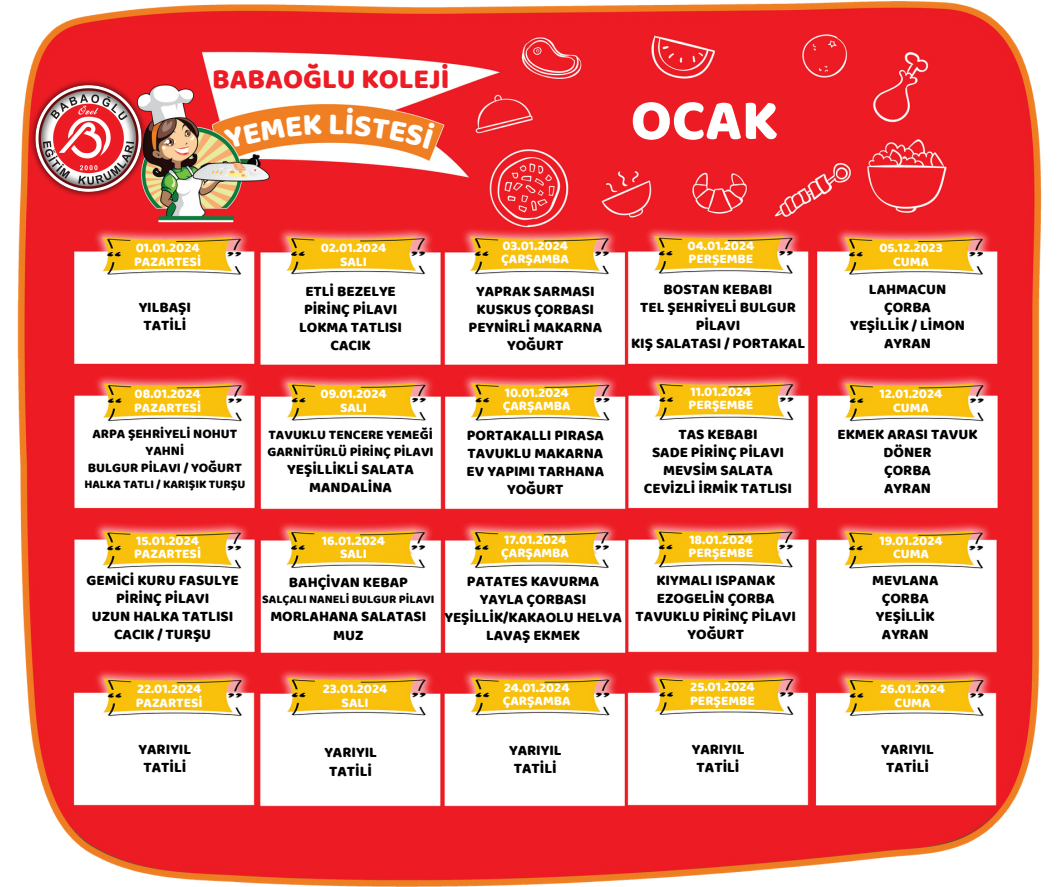
<style>
.page{position:relative;width:1058px;height:887px;background:#fff}
.page>*{position:absolute;margin:0;border:0;box-sizing:border-box;transform-origin:0 0}
.t1{font:58.5px "Baloo";color:#fff}
.t2{font:28.5px "Baloo";color:#ed1c24}
.t3{font:15px/18px "Baloo";color:#000;text-align:center}
.t4{font:13.5px "Baloo";color:#fff}
.t5{font:13.5px/17px "Baloo";color:#000;text-align:center}
.t6{font:12px "Baloo";color:#000}
</style>
<div class="page">
<img style="left:17px;top:1px;width:1024px;height:885px">
<img style="left:17px;top:66px;width:145px;height:144px">
<svg style="left:223px;top:114px;width:99px;height:35px"></svg>
<svg style="left:330px;top:108px;width:105px;height:41px"></svg>
<p class="t2" style="left:212px;top:61px;width:239px">BABAOĞLU KOLEJİ</p>
<p class="t1" style="left:630px;top:84px;width:149px">OCAK</p>
<p class="t4" style="left:136px;top:239px;width:65px">01.01.2024</p>
<p class="t4" style="left:134px;top:253px;width:69px">PAZARTESİ</p>
<p class="t4" style="left:321px;top:239px;width:67px">02.01.2024</p>
<p class="t4" style="left:340px;top:253px;width:28px">SALI</p>
<p class="t4" style="left:502px;top:237px;width:67px">03.01.2024</p>
<p class="t4" style="left:501px;top:251px;width:69px">ÇARŞAMBA</p>
<p class="t4" style="left:687px;top:237px;width:68px">04.01.2024</p>
<p class="t4" style="left:688px;top:251px;width:66px">PERŞEMBE</p>
<p class="t4" style="left:879px;top:239px;width:65px">05.12.2023</p>
<p class="t4" style="left:893px;top:253px;width:37px">CUMA</p>
<p class="t3" style="left:139px;top:298px;width:54px">YILBAŞI</p>
<p class="t3" style="left:143px;top:316px;width:44px">TATİLİ</p>
<p class="t3" style="left:305px;top:281px;width:92px">ETLİ BEZELYE</p>
<p class="t3" style="left:304px;top:299px;width:95px">PİRİNÇ PİLAVI</p>
<p class="t3" style="left:299px;top:317px;width:104px">LOKMA TATLISI</p>
<p class="t3" style="left:330px;top:335px;width:42px">CACIK</p>
<p class="t3" style="left:476px;top:281px;width:120px">YAPRAK SARMASI</p>
<p class="t3" style="left:476px;top:299px;width:119px">KUSKUS ÇORBASI</p>
<p class="t3" style="left:468px;top:317px;width:135px">PEYNİRLİ MAKARNA</p>
<p class="t3" style="left:507px;top:335px;width:58px">YOĞURT</p>
<p class="t3" style="left:663px;top:280px;width:110px">BOSTAN KEBABI</p>
<p class="t3" style="left:640px;top:298px;width:157px">TEL ŞEHRİYELİ BULGUR</p>
<p class="t3" style="left:695px;top:316px;width:46px">PİLAVI</p>
<p class="t3" style="left:631px;top:334px;width:175px">KIŞ SALATASI / PORTAKAL</p>
<p class="t3" style="left:869px;top:280px;width:79px">LAHMACUN</p>
<p class="t3" style="left:884px;top:298px;width:48px">ÇORBA</p>
<p class="t3" style="left:850px;top:316px;width:116px">YEŞİLLİK / LİMON</p>
<p class="t3" style="left:884px;top:334px;width:48px">AYRAN</p>
<p class="t4" style="left:135px;top:385px;width:68px">08.01.2024</p>
<p class="t4" style="left:134px;top:399px;width:69px">PAZARTESİ</p>
<p class="t4" style="left:320px;top:385px;width:68px">09.01.2024</p>
<p class="t4" style="left:340px;top:399px;width:28px">SALI</p>
<p class="t4" style="left:505px;top:384px;width:65px">10.01.2024</p>
<p class="t4" style="left:503px;top:398px;width:69px">ÇARŞAMBA</p>
<p class="t4" style="left:690px;top:383px;width:62px">11.01.2024</p>
<p class="t4" style="left:688px;top:397px;width:66px">PERŞEMBE</p>
<p class="t4" style="left:879px;top:385px;width:64px">12.01.2024</p>
<p class="t4" style="left:893px;top:399px;width:37px">CUMA</p>
<p class="t5" style="left:92px;top:424px;width:147px">ARPA ŞEHRİYELİ NOHUT<br>YAHNİ</p>
<p class="t5" style="left:88px;top:458px;width:156px">BULGUR PİLAVI / YOĞURT</p>
<p class="t6" style="left:84px;top:476px;width:163px">HALKA TATLI / KARIŞIK TURŞU</p>
<p class="t5" style="left:268px;top:426px;width:166px">TAVUKLU TENCERE YEMEĞİ</p>
<p class="t5" style="left:267px;top:442px;width:168px">GARNİTÜRLÜ PİRİNÇ PİLAVI</p>
<p class="t3" style="left:287px;top:459px;width:128px">YEŞİLLİKLİ SALATA</p>
<p class="t3" style="left:309px;top:477px;width:84px">MANDALİNA</p>
<p class="t3" style="left:467px;top:426px;width:139px">PORTAKALLI PIRASA</p>
<p class="t3" style="left:467px;top:444px;width:137px">TAVUKLU MAKARNA</p>
<p class="t3" style="left:466px;top:462px;width:139px">EV YAPIMI TARHANA</p>
<p class="t3" style="left:507px;top:480px;width:58px">YOĞURT</p>
<p class="t3" style="left:678px;top:424px;width:80px">TAS KEBABI</p>
<p class="t3" style="left:652px;top:442px;width:134px">SADE PİRİNÇ PİLAVI</p>
<p class="t3" style="left:663px;top:460px;width:111px">MEVSİM SALATA</p>
<p class="t3" style="left:644px;top:478px;width:150px">CEVİZLİ İRMİK TATLISI</p>
<p class="t3" style="left:837px;top:424px;width:142px">EKMEK ARASI TAVUK<br>DÖNER</p>
<p class="t3" style="left:884px;top:460px;width:48px">ÇORBA</p>
<p class="t3" style="left:884px;top:478px;width:48px">AYRAN</p>
<p class="t4" style="left:136px;top:532px;width:64px">15.01.2024</p>
<p class="t4" style="left:134px;top:545px;width:69px">PAZARTESİ</p>
<p class="t4" style="left:322px;top:532px;width:65px">16.01.2024</p>
<p class="t4" style="left:340px;top:545px;width:28px">SALI</p>
<p class="t4" style="left:504px;top:531px;width:64px">17.01.2024</p>
<p class="t4" style="left:501px;top:544px;width:69px">ÇARŞAMBA</p>
<p class="t4" style="left:689px;top:531px;width:65px">18.01.2024</p>
<p class="t4" style="left:688px;top:544px;width:66px">PERŞEMBE</p>
<p class="t4" style="left:879px;top:532px;width:65px">19.01.2024</p>
<p class="t4" style="left:893px;top:545px;width:37px">CUMA</p>
<p class="t3" style="left:86px;top:571px;width:154px">GEMİCİ KURU FASULYE</p>
<p class="t3" style="left:116px;top:589px;width:95px">PİRİNÇ PİLAVI</p>
<p class="t3" style="left:92px;top:607px;width:143px">UZUN HALKA TATLISI</p>
<p class="t3" style="left:114px;top:625px;width:99px">CACIK / TURŞU</p>
<p class="t3" style="left:289px;top:572px;width:120px">BAHÇİVAN KEBAP</p>
<p class="t6" style="left:262px;top:591px;width:174px">SALÇALI NANELİ BULGUR PİLAVI</p>
<p class="t3" style="left:270px;top:606px;width:158px">MORLAHANA SALATASI</p>
<p class="t3" style="left:333px;top:625px;width:32px">MUZ</p>
<p class="t3" style="left:467px;top:572px;width:134px">PATATES KAVURMA</p>
<p class="t3" style="left:480px;top:590px;width:108px">YAYLA ÇORBASI</p>
<p class="t3" style="left:444px;top:608px;width:179px">YEŞİLLİK/KAKAOLU HELVA</p>
<p class="t3" style="left:486px;top:626px;width:96px">LAVAŞ EKMEK</p>
<p class="t3" style="left:656px;top:571px;width:120px">KIYMALI ISPANAK</p>
<p class="t3" style="left:657px;top:589px;width:119px">EZOGELİN ÇORBA</p>
<p class="t3" style="left:635px;top:607px;width:162px">TAVUKLU PİRİNÇ PİLAVI</p>
<p class="t3" style="left:687px;top:625px;width:58px">YOĞURT</p>
<p class="t3" style="left:872px;top:571px;width:68px">MEVLANA</p>
<p class="t3" style="left:881px;top:589px;width:48px">ÇORBA</p>
<p class="t3" style="left:875px;top:607px;width:60px">YEŞİLLİK</p>
<p class="t3" style="left:882px;top:625px;width:48px">AYRAN</p>
<p class="t4" style="left:137px;top:680px;width:66px">22.01.2024</p>
<p class="t4" style="left:136px;top:694px;width:69px">PAZARTESİ</p>
<p class="t4" style="left:323px;top:680px;width:66px">23.01.2024</p>
<p class="t4" style="left:341px;top:694px;width:28px">SALI</p>
<p class="t4" style="left:504px;top:679px;width:67px">24.01.2024</p>
<p class="t4" style="left:503px;top:693px;width:69px">ÇARŞAMBA</p>
<p class="t4" style="left:690px;top:678px;width:66px">25.01.2024</p>
<p class="t4" style="left:690px;top:692px;width:66px">PERŞEMBE</p>
<p class="t4" style="left:880px;top:680px;width:66px">26.01.2024</p>
<p class="t4" style="left:894px;top:694px;width:37px">CUMA</p>
<p class="t3" style="left:139px;top:740px;width:54px">YARIYIL</p>
<p class="t3" style="left:143px;top:758px;width:44px">TATİLİ</p>
<p class="t3" style="left:324px;top:742px;width:54px">YARIYIL</p>
<p class="t3" style="left:329px;top:761px;width:44px">TATİLİ</p>
<p class="t3" style="left:509px;top:741px;width:54px">YARIYIL</p>
<p class="t3" style="left:514px;top:759px;width:44px">TATİLİ</p>
<p class="t3" style="left:691px;top:740px;width:54px">YARIYIL</p>
<p class="t3" style="left:696px;top:758px;width:44px">TATİLİ</p>
<p class="t3" style="left:881px;top:740px;width:54px">YARIYIL</p>
<p class="t3" style="left:886px;top:758px;width:44px">TATİLİ</p>
</div>
